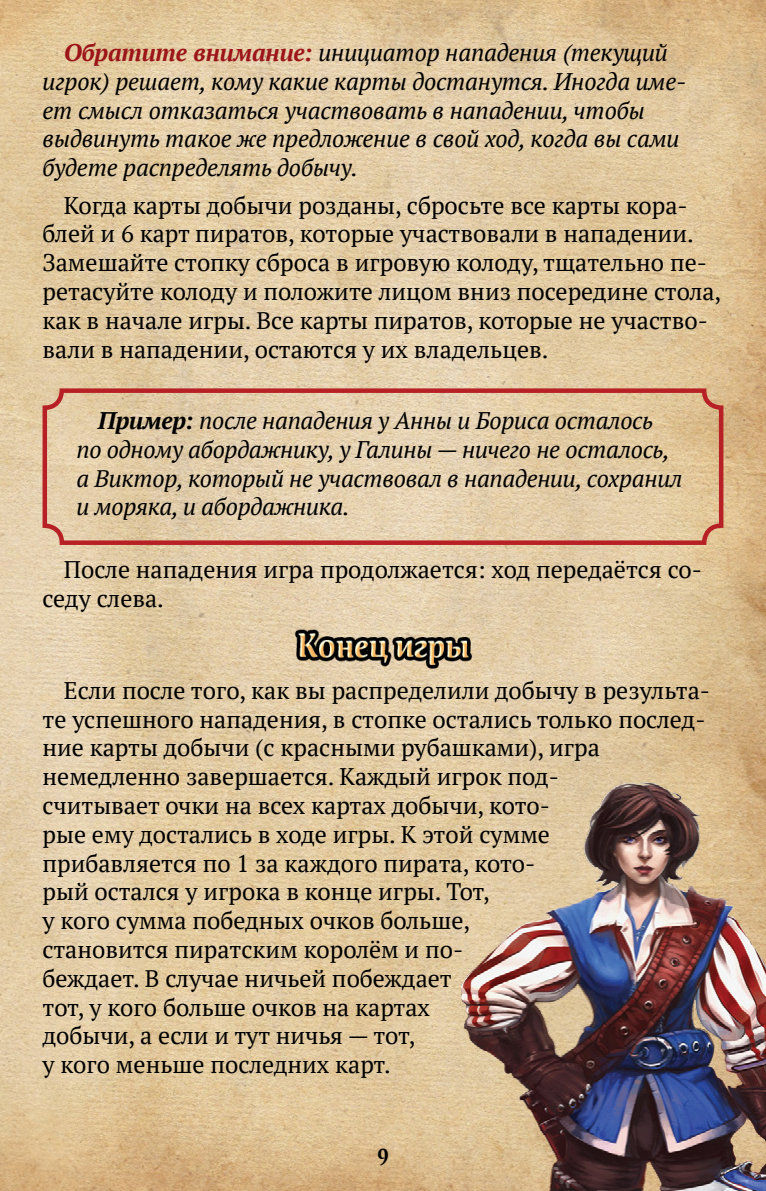
<style>
.page{position:relative;width:766px;height:1191px;background:#fff}
.page>*{position:absolute;margin:0;border:0;box-sizing:border-box;transform-origin:0 0}
.t1{font:24px/28.8px "PT Serif";color:#000}
.t2{font:italic 24px/28.8px "PT Serif";letter-spacing:-.005em;color:#000}
.t3{font:700 24px "Pallada";color:#000}
.s1{font-weight:700;color:#9c1519}
.s2{font-weight:700}
</style>
<div class="page">
<img style="left:0;top:0;width:765px;height:1191px">
<img style="left:138px;top:630px;width:489px;height:43px">
<div style="left:43px;top:388px;width:680px;height:157px;border:4px solid #b72024;border-radius:17px"></div>
<img style="left:436px;top:770px;width:329px;height:421px">
<p class="t2" style="left:43px;top:38px;width:645px;text-indent:21px"><span class="s1">Обратите внимание:</span> инициатор нападения (текущий игрок) решает, кому какие карты достанутся. Иногда име&shy;ет смысл отказаться участвовать в нападении, чтобы выдвинуть такое же предложение в свой ход, когда вы сами будете распределять добычу.</p>
<p class="t1" style="left:43px;top:190px;width:680px;text-indent:21px">Когда карты добычи розданы, сбросьте все карты кора&shy;блей и 6 карт пиратов, которые участвовали в нападении.<br>Замешайте стопку сброса в игровую колоду, тщательно пе&shy;ретасуйте колоду и положите лицом вниз посередине стола, как в начале игры. Все карты пиратов, которые не участво&shy;вали в нападении, остаются у их владельцев.</p>
<p class="t2" style="left:77px;top:406px;width:607px;text-indent:21px"><span class="s2">Пример:</span> после нападения у Анны и Бориса осталось по одному абордажнику, у Галины — ничего не осталось, а Виктор, который не участвовал в нападении, сохранил и моряка, и абордажника.</p>
<p class="t1" style="left:43px;top:555px;width:660px;text-indent:21px">После нападения игра продолжается: ход передаётся со&shy;седу слева.</p>
<p class="t1" style="left:43px;top:675px;width:668px;text-indent:21px">Если после того, как вы распределили добычу в результа&shy;те успешного нападения, в стопке остались только послед&shy;ние карты добычи (с красными рубашками), игра немедленно завершается. Каждый игрок под-<br>считывает очки на всех картах добычи, кото-<br>рые ему достались в ходе игры. К этой сумме прибавляется по 1 за каждого пирата, кото-<br>рый остался у игрока в конце игры. Тот,<br>у кого сумма победных очков больше,<br>становится пиратским королём и по-<br>беждает. В случае ничьей побеждает<br>тот, у кого больше очков на картах<br>добычи, а если и тут ничья — тот,<br>у кого меньше последних карт.</p>
<p class="t3" style="left:377px;top:1144px;width:13px">9</p>
</div>
